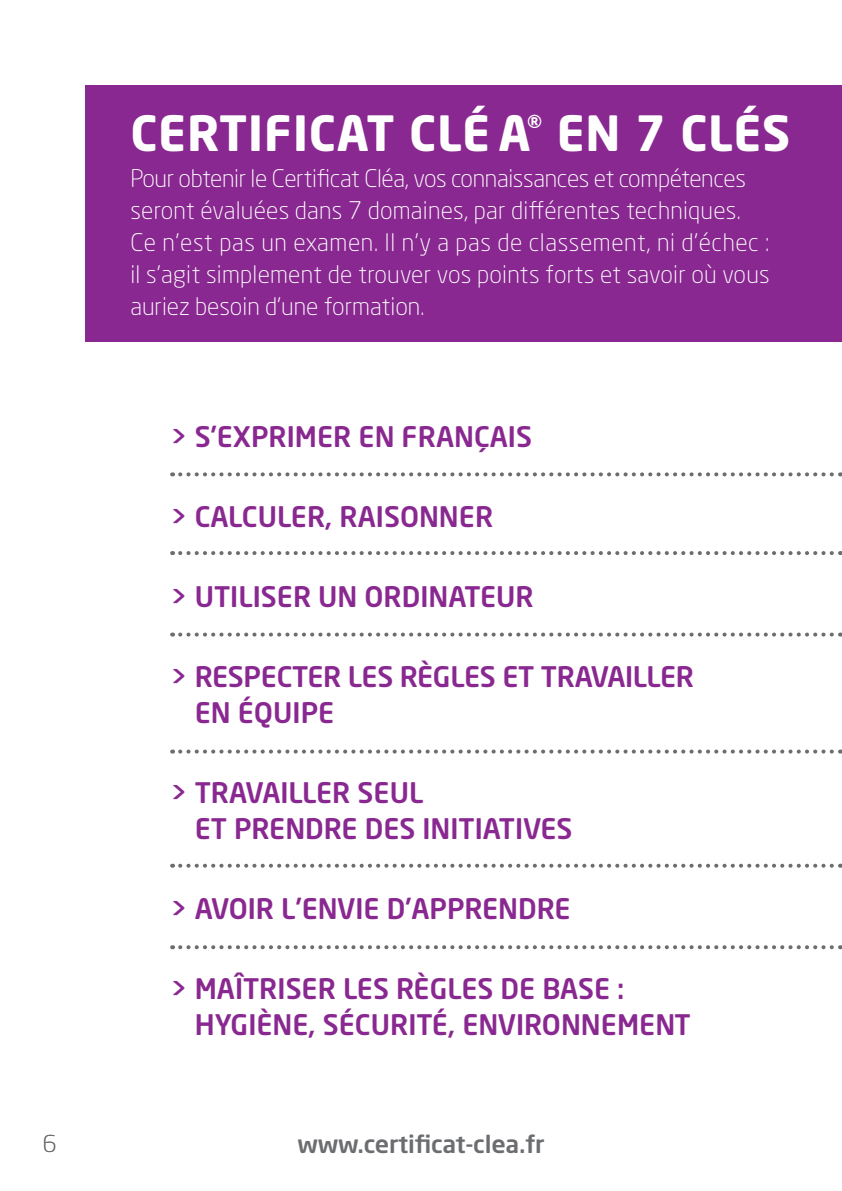
<style>
.page{position:relative;width:842px;height:1191px;background:#fff}
.page>*{position:absolute;margin:0;border:0;box-sizing:border-box;transform-origin:0 0}
.t1{font:700 48px "Neo Sans Std";letter-spacing:.02em;color:#fff}
.t2{font:500 28px/36px "Neo Sans Std";color:#892890}
.t3{font:300 24px "Neo Sans Std";letter-spacing:.01em;color:#fff}
.t4{font:300 24px "Neo Sans Std";letter-spacing:-.015em;color:#fff}
.t5{font:500 24px "Neo Sans Std";letter-spacing:-.01em;color:#6c6d70;scale:1.05 1}
.t6{font:300 23px "Neo Sans Std";color:#6c6d70;scale:1.05 1}
</style>
<div class="page">
<div style="left:85px;top:85px;width:757px;height:256px;background:#892890"></div>
<svg style="left:180px;top:472px;width:661px;height:4px"></svg>
<svg style="left:180px;top:551px;width:661px;height:4px"></svg>
<svg style="left:180px;top:632px;width:661px;height:4px"></svg>
<svg style="left:180px;top:749px;width:661px;height:4px"></svg>
<svg style="left:180px;top:863px;width:661px;height:4px"></svg>
<svg style="left:180px;top:945px;width:661px;height:4px"></svg>
<p class="t6" style="left:43px;top:1129px;width:15px">6</p>
<p class="t1" style="left:130px;top:102px;width:661px">CERTIFICAT CLÉ A<sup>®</sup> EN 7 CLÉS</p>
<p class="t4" style="left:130px;top:164px;width:617px">Pour obtenir le Certificat Cléa, vos connaissances et compétences</p>
<p class="t3" style="left:130px;top:196px;width:612px">seront évaluées dans 7 domaines, par différentes techniques.</p>
<p class="t3" style="left:130px;top:228px;width:640px">Ce n’est pas un examen. Il n’y a pas de classement, ni d’échec :</p>
<p class="t3" style="left:130px;top:260px;width:641px">il s’agit simplement de trouver vos points forts et savoir où vous</p>
<p class="t3" style="left:130px;top:292px;width:295px">auriez besoin d’une formation.</p>
<p class="t2" style="left:170px;top:418px;width:363px">&gt; S’EXPRIMER EN FRANÇAIS</p>
<p class="t2" style="left:170px;top:498px;width:325px">&gt; CALCULER, RAISONNER</p>
<p class="t2" style="left:170px;top:578px;width:365px">&gt; UTILISER UN ORDINATEUR</p>
<p class="t2" style="left:195px;top:658px;width:501px;text-indent:-25px">&gt; RESPECTER LES RÈGLES ET TRAVAILLER<br>EN ÉQUIPE</p>
<p class="t2" style="left:195px;top:774px;width:379px;text-indent:-25px">&gt; TRAVAILLER SEUL<br>ET PRENDRE DES INITIATIVES</p>
<p class="t2" style="left:170px;top:890px;width:402px">&gt; AVOIR L’ENVIE D’APPRENDRE</p>
<p class="t2" style="left:195px;top:970px;width:497px;text-indent:-25px">&gt; MAÎTRISER LES RÈGLES DE BASE :<br>HYGIÈNE, SÉCURITÉ, ENVIRONNEMENT</p>
<p class="t5" style="left:297px;top:1128px;width:237px">www.certificat-clea.fr</p>
</div>
